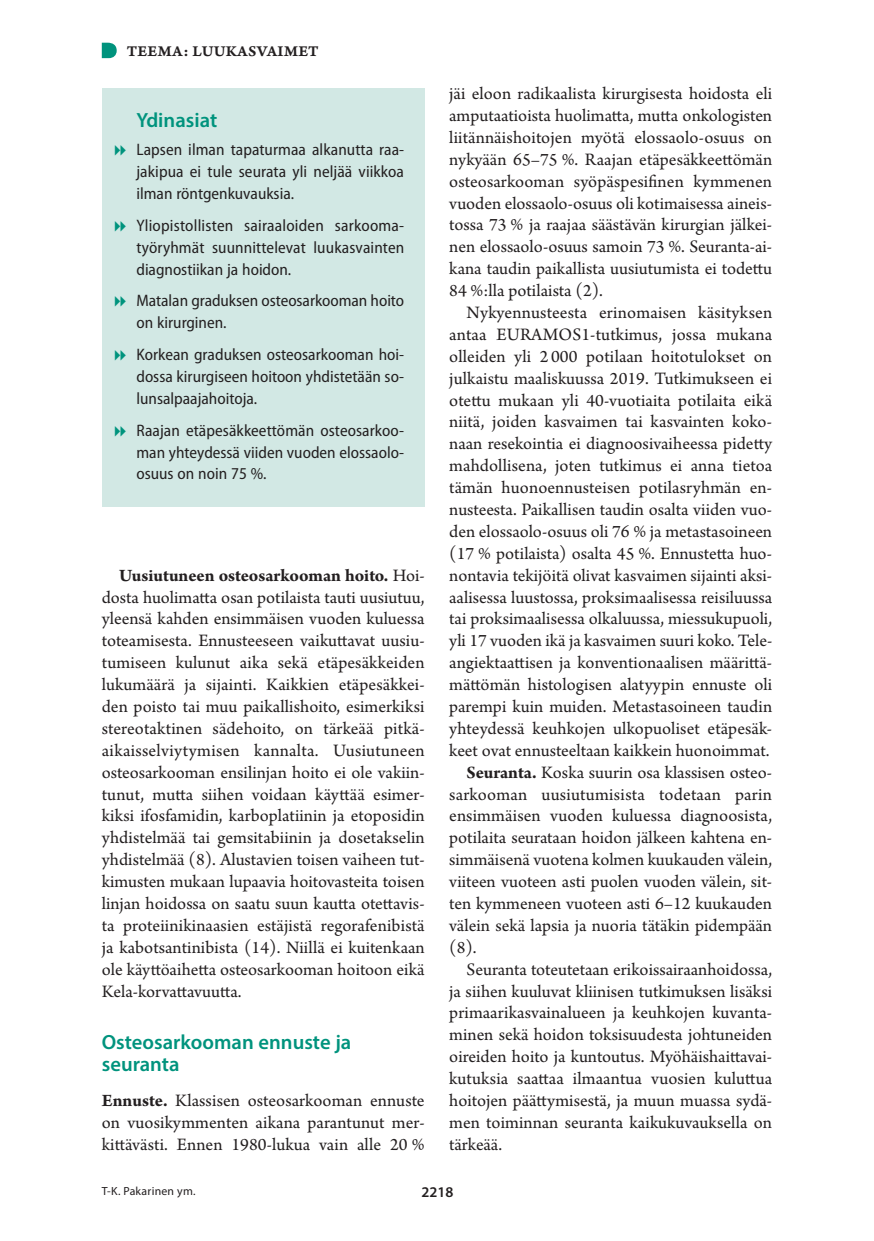
<style>
.page{position:relative;width:874px;height:1241px;background:#fff}
.page>*{position:absolute;margin:0;border:0;box-sizing:border-box;transform-origin:0 0}
.v1{font:600 20.65px/21.9px "Myriad Pro";color:#00937d}
.ydinasiat_otsikko_tu{font:600 20.65px "Myriad Pro";color:#00937d}
.l_ei_sis{font:18.38px/21.9px "Arno Pro";color:#231f20;text-align:justify}
.t1{font:semi-condensed 16.62px/21.9px "Myriad Pro";color:#231f20;text-align:justify}
.vinj{font:15.75px "Arno Pro Smbd Caption";letter-spacing:.015em;color:#231f20}
.t2{font:600 14.88px "Myriad Pro";color:#231f20}
.Ala{font:11.9px "Myriad Pro";letter-spacing:.02em;color:#231f20}
.s1{font-weight:700}
</style>
<div class="page">
<svg style="left:102px;top:43px;width:15px;height:15px"></svg>
<div style="left:102px;top:88px;width:322px;height:418px;background:#d2e8e4"></div>
<p class="vinj" style="left:127px;top:41px;width:193px">TEEMA: LUUKASVAIMET</p>
<p class="ydinasiat_otsikko_tu" style="left:136px;top:107px;width:82px">Ydinasiat</p>
<p class="t1" style="left:136px;top:138px;width:269px">Lapsen ilman tapaturmaa alkanutta raa&shy;jakipua ei tule seurata yli neljää viikkoa ilman röntgenkuvauksia.</p>
<p class="t1" style="left:136px;top:214px;width:269px">Yliopistollisten sairaaloiden sarkooma&shy;työryhmät suunnittelevat luukasvainten diagnostiikan ja hoidon.</p>
<p class="t1" style="left:136px;top:289px;width:269px">Matalan graduksen osteosarkooman hoito on kirurginen.</p>
<p class="t1" style="left:136px;top:343px;width:269px">Korkean graduksen osteosarkooman hoi&shy;dossa kirurgiseen hoitoon yhdistetään so&shy;lunsalpaajahoitoja.</p>
<p class="t1" style="left:136px;top:419px;width:269px">Raajan etäpesäkkeettömän osteosarkoo&shy;man yhteydessä viiden vuoden elossaolo&shy;osuus on noin 75 %.</p>
<p class="l_ei_sis" style="left:102px;top:565px;width:324px;text-indent:17px"><span class="s1">Uusiutuneen osteosarkooman hoito.</span> Hoi&shy;dosta huolimatta osan potilaista tauti uusiutuu, yleensä kahden ensimmäisen vuoden kuluessa toteamisesta. Ennusteeseen vaikuttavat uusiu&shy;tumiseen kulunut aika sekä etäpesäkkeiden lukumäärä ja sijainti. Kaikkien etäpesäkkei&shy;den poisto tai muu paikallishoito, esimerkiksi stereotaktinen sädehoito, on tärkeää pitkä&shy;aikaisselviytymisen kannalta. Uusiutuneen osteosarkooman ensilinjan hoito ei ole vakiin&shy;tunut, mutta siihen voidaan käyttää esimer&shy;kiksi ifosfamidin, karboplatiinin ja etoposidin yhdistelmää tai gemsitabiinin ja dosetakselin yhdistelmää (8). Alustavien toisen vaiheen tut&shy;kimusten mukaan lupaavia hoitovasteita toisen linjan hoidossa on saatu suun kautta otettavis&shy;ta proteiinikinaasien estäjistä regorafenibistä ja kabotsantinibista (14). Niillä ei kuitenkaan ole käyttöaihetta osteosarkooman hoitoon eikä Kela-korvattavuutta.</p>
<p class="v1" style="left:102px;top:1030px;width:251px">Osteosarkooman ennuste ja seuranta</p>
<p class="l_ei_sis" style="left:102px;top:1090px;width:324px"><span class="s1">Ennuste.</span> Klassisen osteosarkooman ennuste on vuosikymmenten aikana parantunut mer&shy;kittävästi. Ennen 1980-lukua vain alle 20 %</p>
<p class="l_ei_sis" style="left:449px;top:84px;width:324px">jäi eloon radikaalista kirurgisesta hoidosta eli amputaatioista huolimatta, mutta onkologisten liitännäishoitojen myötä elossaolo-osuus on nykyään 65–75 %. Raajan etäpesäkkeettömän osteosarkooman syöpäspesifinen kymmenen vuoden elossaolo-osuus oli kotimaisessa aineis&shy;tossa 73 % ja raajaa säästävän kirurgian jälkei&shy;nen elossaolo-osuus samoin 73 %. Seuranta-ai&shy;kana taudin paikallista uusiutumista ei todettu 84 %:lla potilaista (2).</p>
<p class="l_ei_sis" style="left:449px;top:302px;width:324px;text-indent:17px">Nykyennusteesta erinomaisen käsityksen antaa EURAMOS1-tutkimus, jossa mukana olleiden yli 2 000 potilaan hoitotulokset on julkaistu maaliskuussa 2019. Tutkimukseen ei otettu mukaan yli 40-vuotiaita potilaita eikä niitä, joiden kasvaimen tai kasvainten koko&shy;naan resekointia ei diagnoosivaiheessa pidetty mahdollisena, joten tutkimus ei anna tietoa tämän huonoennusteisen potilasryhmän en&shy;nusteesta. Paikallisen taudin osalta viiden vuo&shy;den elossaolo-osuus oli 76 % ja metastasoineen (17 % potilaista) osalta 45 %. Ennustetta huo&shy;nontavia tekijöitä olivat kasvaimen sijainti aksi&shy;aalisessa luustossa, proksimaalisessa reisiluussa tai proksimaalisessa olkaluussa, miessukupuoli, yli 17 vuoden ikä ja kasvaimen suuri koko. Tele&shy;angiektaattisen ja konventionaalisen määrittä&shy;mättömän histologisen alatyypin ennuste oli parempi kuin muiden. Metastasoineen taudin yhteydessä keuhkojen ulkopuoliset etäpesäk&shy;keet ovat ennusteeltaan kaikkein huonoimmat.</p>
<p class="l_ei_sis" style="left:449px;top:762px;width:324px;text-indent:17px"><span class="s1">Seuranta.</span> Koska suurin osa klassisen osteo&shy;sarkooman uusiutumisista todetaan parin ensimmäisen vuoden kuluessa diagnoosista, potilaita seurataan hoidon jälkeen kahtena en&shy;simmäisenä vuotena kolmen kuukauden välein, viiteen vuoteen asti puolen vuoden välein, sit&shy;ten kymmeneen vuoteen asti 6–12 kuukauden välein sekä lapsia ja nuoria tätäkin pidempään (8).</p>
<p class="l_ei_sis" style="left:449px;top:959px;width:324px;text-indent:17px">Seuranta toteutetaan erikoissairaanhoidossa, ja siihen kuuluvat kliinisen tutkimuksen lisäksi primaarikasvainalueen ja keuhkojen kuvanta&shy;minen sekä hoidon toksisuudesta johtuneiden oireiden hoito ja kuntoutus. Myöhäishaittavai&shy;kutuksia saattaa ilmaantua vuosien kuluttua hoitojen päättymisestä, ja muun muassa sydä&shy;men toiminnan seuranta kaikukuvauksella on tärkeää.</p>
<p class="Ala" style="left:102px;top:1183px;width:95px">T-K. Pakarinen ym.</p>
<p class="t2" style="left:421px;top:1182px;width:33px">2218</p>
</div>
